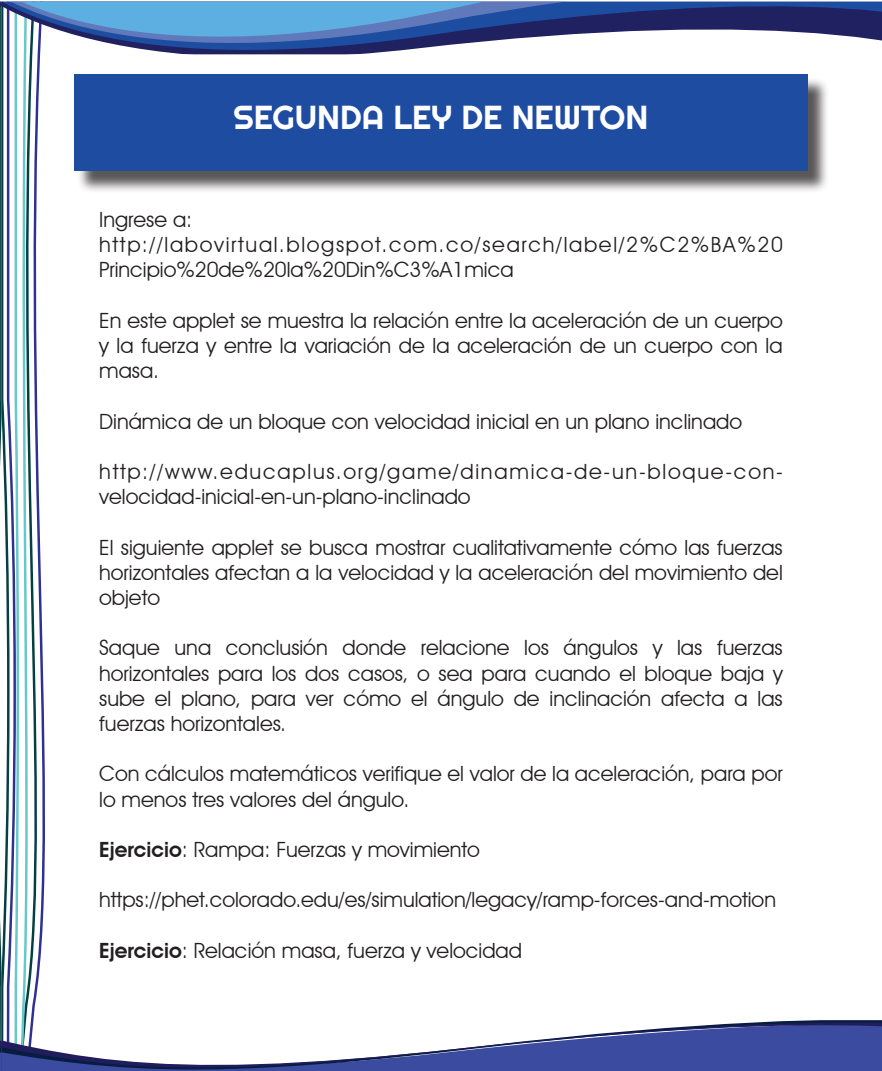
<style>
.page{position:relative;width:882px;height:1071px;background:#fff}
.page>*{position:absolute;margin:0;border:0;box-sizing:border-box;transform-origin:0 0}
.t1{font:33.25px "Righteous";color:#fff}
.t2{font:21px/25.2px "Avant Garde IT Cby BT";color:#231f20;text-align:justify}
.t3{font:21px/25.2px "Avant Garde IT Cby BT";letter-spacing:.08em;color:#231f20}
.t4{font:21px/25.2px "Avant Garde IT Cby BT";letter-spacing:.085em;color:#231f20}
.s1{font-weight:600}
</style>
<div class="page">
<svg style="left:0;top:2px;width:2px;height:1069px"></svg>
<svg style="left:2px;top:120px;width:3px;height:876px"></svg>
<svg style="left:5px;top:120px;width:40px;height:876px"></svg>
<svg style="left:13px;top:120px;width:20px;height:876px"></svg>
<svg style="left:2px;top:90px;width:37px;height:30px"></svg>
<svg style="left:2px;top:2px;width:880px;height:84px"></svg>
<svg style="left:2px;top:1006px;width:880px;height:65px"></svg>
<div style="left:77px;top:77px;width:752px;height:116px;background:#231f20;opacity:.75"></div>
<div style="left:74px;top:74px;width:734px;height:97px;background:#1e4ca0"></div>
<h1 class="t1" style="left:234px;top:96px;width:416px">SEGUNDA LEY DE NEWTON</h1>
<p class="t3" style="left:99px;top:207px;width:685px">Ingrese a: http://labovirtual.blogspot.com.co/search/label/2%C2%BA%20<br>Principio%20de%20la%20Din%C3%A1mica</p>
<p class="t2" style="left:99px;top:308px;width:685px">En este applet se muestra la relación entre la aceleración de un cuerpo y la fuerza y entre la variación de la aceleración de un cuerpo con la masa.</p>
<p class="t2" style="left:99px;top:408px;width:644px">Dinámica de un bloque con velocidad inicial en un plano inclinado</p>
<p class="t4" style="left:99px;top:459px;width:685px">http://www.educaplus.org/game/dinamica-de-un-bloque-con&shy;velocidad-inicial-en-un-plano-inclinado</p>
<p class="t2" style="left:99px;top:534px;width:685px">El siguiente applet se busca mostrar cualitativamente cómo las fuerzas horizontales afectan a la velocidad y la aceleración del movimiento del objeto</p>
<p class="t2" style="left:99px;top:635px;width:685px">Saque una conclusión donde relacione los ángulos y las fuerzas horizontales para los dos casos, o sea para cuando el bloque baja y sube el plano, para ver cómo el ángulo de inclinación afecta a las fuerzas horizontales.</p>
<p class="t2" style="left:99px;top:761px;width:685px">Con cálculos matemáticos verifique el valor de la aceleración, para por lo menos tres valores del ángulo.</p>
<p class="t2" style="left:99px;top:837px;width:382px"><span class="s1">Ejercicio</span>: Rampa: Fuerzas y movimiento</p>
<p class="t2" style="left:99px;top:887px;width:678px">https://phet.colorado.edu/es/simulation/legacy/ramp-forces-and-motion</p>
<p class="t2" style="left:99px;top:938px;width:424px"><span class="s1">Ejercicio</span>: Relación masa, fuerza y velocidad</p>
</div>
